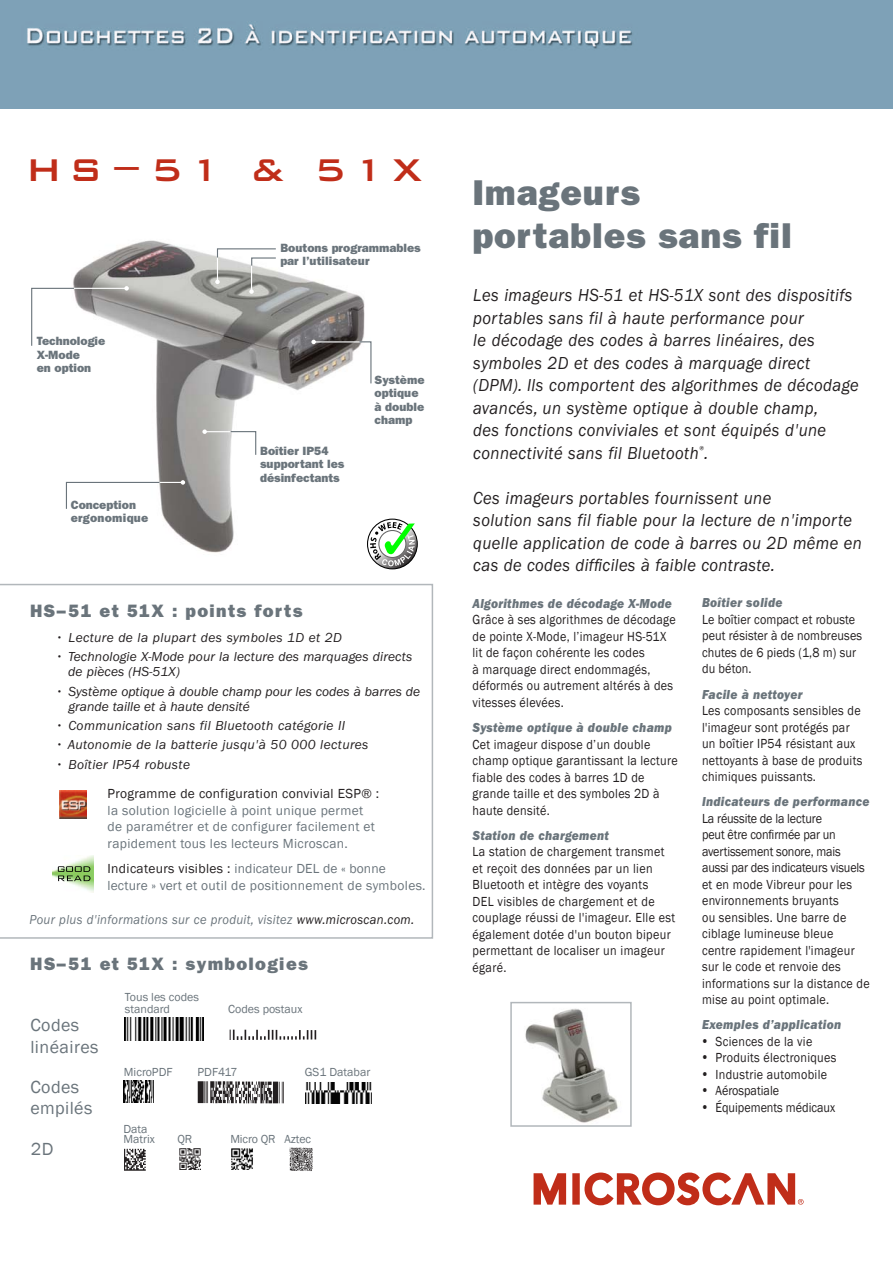
<style>
.page{position:relative;width:893px;height:1263px;background:#fff}
.page>*{position:absolute;margin:0;border:0;box-sizing:border-box;transform-origin:0 0}
.HeadlineC--BankGothi{font:500 42px "Bank Gothic BT";letter-spacing:.15em;color:#c02d19}
.HeadlineA{font:36px/43.2px "ITC Franklin Gothic Std Hvy";letter-spacing:.025em;color:#6a747b}
.Paragraph_A{font:italic 18px/22.5px "ITC Franklin Gothic Std";letter-spacing:.025em;color:#231f20;scale:.92 1}
.HeadlineB{font:18px "ITC Franklin Gothic Std Hvy";letter-spacing:.075em;color:#6a747b}
.Code_headlines_3_-_P{font:18px/21.6px "Franklin Gothic";letter-spacing:.025em;color:#6a747b}
.Body_Copy{font:13.5px/16.5px "Franklin Gothic";letter-spacing:.025em;color:#231f20;scale:.9 1}
.Body_Copy-2{font:italic 13.5px/15px "ITC Franklin Gothic Std";letter-spacing:.01em;color:#231f20}
.BodyCopyGray{font:13.5px/16.5px "Franklin Gothic";letter-spacing:.025em;color:#6a747b}
.BodyCopyGray-2{font:italic 13.5px "ITC Franklin Gothic Std";letter-spacing:.025em;color:#6a747b;scale:.93 1}
.Body_Copy-3{font:13.5px "Franklin Gothic";color:#231f20;scale:.9 1}
.Body_Copy-4{font:13.5px "ITC Franklin Gothic Std Hvy It";letter-spacing:.025em;color:#6a747b;scale:.9 1}
.Cutlines-Product{font:12px/13.5px "ITC Franklin Gothic Std Hvy";color:#6a747b}
.IndividualCodeHeadli{font:12px/12px "Franklin Gothic";color:#6a747b}
.Cutlines-Product-2{font:12px/13.5px "ITC Franklin Gothic Std Hvy";letter-spacing:.02em;color:#6a747b}
.s1{color:#231f20}
.s2{font-family:"ITC Franklin Gothic Std Hvy It";color:#6a747b}
</style>
<div class="page">
<img style="left:525px;top:1008px;width:93px;height:115px">
<div style="left:510px;top:1002px;width:122px;height:125px;border:2px solid #b2b7bb"></div>
<img style="left:73px;top:240px;width:297px;height:316px">
<hr style="left:314px;top:341px;width:48px;height:1px;background:#fff">
<svg style="left:311px;top:340px;width:5px;height:4px"></svg>
<hr style="left:205px;top:431px;width:31px;height:1px;background:#fff">
<svg style="left:202px;top:429px;width:5px;height:5px"></svg>
<svg style="left:31px;top:287px;width:51px;height:60px"></svg>
<svg style="left:65px;top:480px;width:120px;height:30px"></svg>
<img style="left:0;top:0;width:893px;height:108px">
<svg style="left:534px;top:1173px;width:33px;height:32px"></svg>
<div style="left:572px;top:1173px;width:8px;height:31px;border:4px solid #c02d19"></div>
<svg style="left:584px;top:1172px;width:220px;height:33px"></svg>
<img style="left:305px;top:1082px;width:66px;height:21px">
<img style="left:124px;top:1081px;width:30px;height:22px">
<img style="left:125px;top:1018px;width:78px;height:23px">
<img style="left:179px;top:1148px;width:22px;height:22px">
<img style="left:124px;top:1148px;width:22px;height:23px">
<img style="left:198px;top:1081px;width:85px;height:23px">
<img style="left:232px;top:1148px;width:21px;height:21px">
<img style="left:289px;top:1148px;width:23px;height:23px">
<svg style="left:0;top:584px;width:433px;height:355px"></svg>
<svg style="left:367px;top:519px;width:50px;height:50px"></svg>
<div style="left:367px;top:519px;width:51px;height:50px;border:1px solid #000;border-radius:50%"></div>
<svg style="left:370px;top:522px;width:45px;height:44px"></svg>
<img style="left:59px;top:790px;width:28px;height:28px">
<img style="left:53px;top:856px;width:41px;height:36px">
<svg style="left:58px;top:866px;width:32px;height:15px"></svg>
<hr style="left:74px;top:288px;width:53px;height:1px;background:#fff">
<svg style="left:124px;top:286px;width:5px;height:5px"></svg>
<svg style="left:215px;top:248px;width:62px;height:46px"></svg>
<svg style="left:229px;top:430px;width:28px;height:26px"></svg>
<svg style="left:358px;top:341px;width:14px;height:44px"></svg>
<img style="left:230px;top:1029px;width:87px;height:11px">
<p class="HeadlineC--BankGothi" style="left:26px;top:147px;width:398px">HS−51 &amp; 51X</p>
<p class="Cutlines-Product" style="left:37px;top:334px;width:70px">Technologie<br>X-Mode<br>en option</p>
<p class="Cutlines-Product-2" style="left:71px;top:498px;width:79px">Conception ergonomique</p>
<p class="Cutlines-Product" style="left:280px;top:241px;width:142px">Boutons programmables par l’utilisateur</p>
<p class="Cutlines-Product" style="left:260px;top:444px;width:86px">Boîtier IP54 supportant les désinfectants</p>
<p class="Cutlines-Product" style="left:375px;top:373px;width:51px">Système optique à double champ</p>
<p class="HeadlineB" style="left:30px;top:600px;width:274px">HS–51 et 51X : points forts</p>
<p class="Body_Copy-2" style="left:55px;top:630px;width:288px">• Lecture de la plupart des symboles 1D et 2D</p>
<p class="Body_Copy-2" style="left:68px;top:650px;width:346px;text-indent:-13px">• Technologie X-Mode pour la lecture des marquages directs de pièces (HS-51X)</p>
<p class="Body_Copy-2" style="left:69px;top:684px;width:353px;text-indent:-14px">• Système optique à double champ pour les codes à barres de grande taille et à haute densité</p>
<p class="Body_Copy-2" style="left:55px;top:718px;width:292px">• Communication sans fil Bluetooth catégorie II</p>
<p class="Body_Copy-2" style="left:55px;top:738px;width:315px">• Autonomie de la batterie jusqu'à 50 000 lectures</p>
<p class="Body_Copy-2" style="left:55px;top:757px;width:137px">• Boîtier IP54 robuste</p>
<p class="BodyCopyGray" style="left:108px;top:786px;width:273px"><span class="s1">Programme de configuration convivial ESP® : </span>la solution logicielle à point unique permet de paramétrer et de configurer facilement et rapidement tous les lecteurs Microscan.</p>
<p class="BodyCopyGray" style="left:108px;top:861px;width:320px"><span class="s1">Indicateurs visibles :</span> indicateur DEL de « bonne lecture » vert et outil de positionnement de symboles.</p>
<p class="BodyCopyGray-2" style="left:30px;top:912px;width:415px">Pour plus d'informations sur ce produit, visitez <span class="s1">www.microscan.com.</span></p>
<p class="HeadlineB" style="left:30px;top:953px;width:279px">HS–51 et 51X : symbologies</p>
<p class="Code_headlines_3_-_P" style="left:30px;top:1014px;width:70px">Codes linéaires</p>
<p class="Code_headlines_3_-_P" style="left:30px;top:1076px;width:64px">Codes empilés</p>
<p class="Code_headlines_3_-_P" style="left:31px;top:1139px;width:24px">2D</p>
<p class="IndividualCodeHeadli" style="left:125px;top:991px;width:76px">Tous les codes standard</p>
<p class="IndividualCodeHeadli" style="left:228px;top:1003px;width:76px">Codes postaux</p>
<p class="IndividualCodeHeadli" style="left:124px;top:1066px;width:50px">MicroPDF</p>
<p class="IndividualCodeHeadli" style="left:198px;top:1066px;width:42px">PDF417</p>
<p class="IndividualCodeHeadli" style="left:305px;top:1066px;width:67px">GS1 Databar</p>
<p class="IndividualCodeHeadli" style="left:123px;top:1124px;width:33px;line-height:10.5px">Data<br>Matrix</p>
<p class="IndividualCodeHeadli" style="left:177px;top:1133px;width:16px">QR</p>
<p class="IndividualCodeHeadli" style="left:230px;top:1133px;width:82px">Micro QR Aztec</p>
<p class="HeadlineA" style="left:472px;top:171px;width:321px">Imageurs portables sans fil</p>
<p class="Paragraph_A" style="left:473px;top:284px;width:420px">Les imageurs HS-51 et HS-51X sont des dispositifs portables sans fil à haute performance pour<br>le décodage des codes à barres linéaires, des symboles 2D et des codes à marquage direct (DPM). Ils comportent des algorithmes de décodage avancés, un système optique à double champ,<br>des fonctions conviviales et sont équipés d'une connectivité sans fil Bluetooth<sup>®</sup>.</p>
<p class="Paragraph_A" style="left:473px;top:487px;width:424px">Ces imageurs portables fournissent une<br>solution sans fil fiable pour la lecture de n'importe quelle application de code à barres ou 2D même en cas de codes difficiles à faible contraste.</p>
<p class="Body_Copy" style="left:472px;top:595px;width:227px"><span class="s2">Algorithmes de décodage X-Mode<br></span>Grâce à ses algorithmes de décodage de pointe X-Mode, l’imageur HS-51X lit de façon cohérente les codes<br>à marquage direct endommagés, déformés ou autrement altérés à des vitesses élevées.</p>
<p class="Body_Copy" style="left:472px;top:720px;width:230px"><span class="s2">Système optique à double champ<br></span>Cet imageur dispose d’un double champ optique garantissant la lecture fiable des codes à barres 1D de grande taille et des symboles 2D à haute densité.</p>
<p class="Body_Copy" style="left:472px;top:827px;width:227px"><span class="s2">Station de chargement<br></span>La station de chargement transmet et reçoit des données par un lien<br>Bluetooth et intègre des voyants<br>DEL visibles de chargement et de couplage réussi de l'imageur. Elle est également dotée d'un bouton bipeur permettant de localiser un imageur égaré.</p>
<p class="Body_Copy" style="left:702px;top:595px;width:179px"><span class="s2">Boîtier solide<br></span>Le boîtier compact et robuste peut résister à de nombreuses chutes de 6 pieds (1,8 m) sur du béton.</p>
<p class="Body_Copy" style="left:702px;top:686px;width:180px"><span class="s2">Facile à nettoyer<br></span>Les composants sensibles de l'imageur sont protégés par un boîtier IP54 résistant aux nettoyants à base de produits chimiques puissants.</p>
<p class="Body_Copy" style="left:702px;top:794px;width:188px"><span class="s2">Indicateurs de performance<br></span>La réussite de la lecture<br>peut être confirmée par un avertissement sonore, mais aussi par des indicateurs visuels et en mode Vibreur pour les environnements bruyants<br>ou sensibles. Une barre de ciblage lumineuse bleue centre rapidement l'imageur sur le code et renvoie des informations sur la distance de mise au point optimale.</p>
<p class="Body_Copy-4" style="left:702px;top:1017px;width:156px">Exemples d’application</p>
<p class="Body_Copy" style="left:715px;top:1033px;width:109px">Sciences de la vie</p>
<p class="Body_Copy" style="left:715px;top:1050px;width:136px">Produits électroniques</p>
<p class="Body_Copy" style="left:715px;top:1066px;width:125px">Industrie automobile</p>
<p class="Body_Copy-3" style="left:715px;top:1082px;width:72px">Aérospatiale</p>
<p class="Body_Copy-3" style="left:715px;top:1099px;width:135px">Équipements médicaux</p>
</div>
